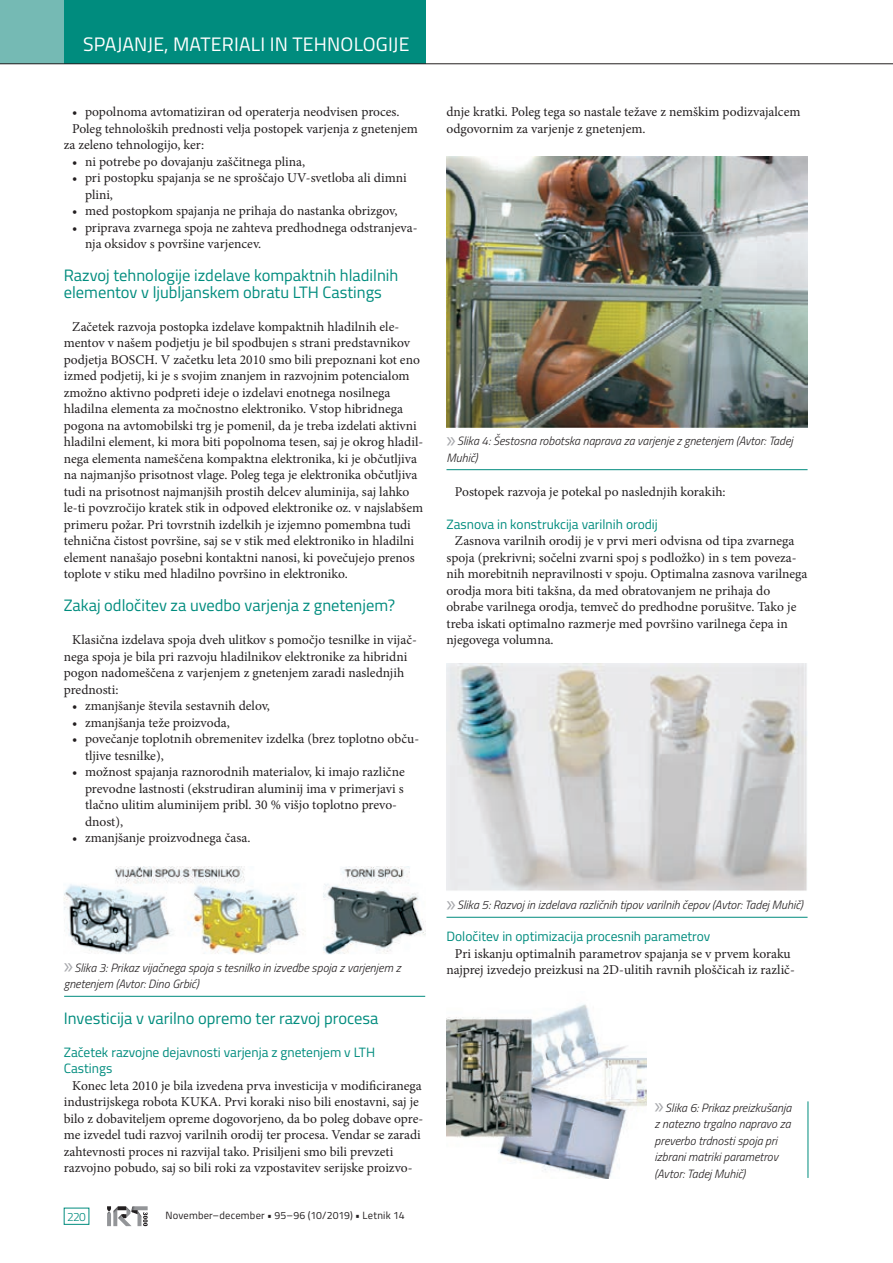
<style>
.page{position:relative;width:893px;height:1263px;background:#fff}
.page>*{position:absolute;margin:0;border:0;box-sizing:border-box;transform-origin:0 0}
.t1{font:19.5px "Titillium";letter-spacing:.01em;color:#fff}
.t2{font:16.5px/16.5px "Titillium";color:#008c7e}
.t3{font:13.5px/16.5px "Minion Pro";color:#231f20}
.t4{font:13.5px/16.5px "Titillium";color:#008c7e}
.t5{font:italic 300 12px/16.5px "Titillium";color:#231f20}
.t6{font:300 12px "Titillium";color:#008c7e}
.t7{font:10.5px "Titillium";letter-spacing:.02em;color:#231f20}
.s1{font-family:"Myriad Pro";font-weight:400;font-style:normal;font-size:22.5px;color:#a8a9ad}
</style>
<div class="page">
<svg style="left:107px;top:1206px;width:41px;height:20px"></svg>
<div style="left:64px;top:1208px;width:25px;height:17px;border:1px solid #008c7e"></div>
<div style="left:64px;top:0;width:361px;height:64px;background:#008c7e"></div>
<div style="left:0;top:0;width:64px;height:64px;background:#75bab4"></div>
<img style="left:64px;top:867px;width:361px;height:87px">
<img style="left:446px;top:157px;width:362px;height:270px">
<img style="left:446px;top:663px;width:361px;height:228px">
<img style="left:446px;top:1004px;width:200px;height:174px">
<hr style="left:446px;top:469px;width:361px;height:1px;background:#008c7e">
<hr style="left:446px;top:917px;width:361px;height:1px;background:#008c7e">
<hr style="left:64px;top:996px;width:361px;height:1px;background:#008c7e">
<hr style="left:808px;top:1101px;width:1px;height:77px;background:#008c7e">
<hr style="left:0;top:63px;width:893px;height:1px;background:#231f20">
<h1 class="t1" style="left:83px;top:30px;width:103px">Spajanje, mate</h1>
<h1 class="t1" style="left:222px;top:30px;width:21px">riali</h1>
<h1 class="t1" style="left:270px;top:30px;width:36px">in tehnolo</h1>
<h1 class="t1" style="left:376px;top:30px;width:33px">gije</h1>
<p class="t3" style="left:72px;top:104px;width:329px">• popolnoma avtomatiziran od operaterja neodvisen proces.</p>
<p class="t3" style="left:72px;top:120px;width:347px">Poleg tehnoloških prednosti velja postopek varjenja z gnetenjem</p>
<p class="t3" style="left:64px;top:137px;width:142px">za zeleno tehnologijo, ker:</p>
<p class="t3" style="left:72px;top:153px;width:234px">• ni potrebe po dovajanju zaščitnega plina,</p>
<p class="t3" style="left:85px;top:170px;width:323px;text-indent:-13px">• pri postopku spajanja se ne sproščajo UV-svetloba ali dimni plini,</p>
<p class="t3" style="left:72px;top:203px;width:327px">• med postopkom spajanja ne prihaja do nastanka obrizgov,</p>
<p class="t3" style="left:85px;top:219px;width:334px;text-indent:-13px">• priprava zvarnega spoja ne zahteva predhodnega odstranjeva&shy;nja oksidov s površine varjencev.</p>
<p class="t2" style="left:64px;top:266px;width:336px">Razvoj tehnologije izdelave kompaktnih hladilnih elementov v ljubljanskem obratu LTH Castings</p>
<p class="t3" style="left:64px;top:318px;width:361px;text-indent:9px">Začetek razvoja postopka izdelave kompaktnih hladilnih ele&shy;mentov v našem podjetju je bil spodbujen s strani predstavnikov podjetja BOSCH. V začetku leta 2010 smo bili prepoznani kot eno izmed podjetij, ki je s svojim znanjem in razvojnim potencialom zmožno aktivno podpreti ideje o izdelavi enotnega nosilnega hladilna elementa za močnostno elektroniko. Vstop hibridnega pogona na avtomobilski trg je pomenil, da je treba izdelati aktivni hladilni element, ki mora biti popolnoma tesen, saj je okrog hladil&shy;nega elementa nameščena kompaktna elektronika, ki je občutljiva na najmanjšo prisotnost vlage. Poleg tega je elektronika občutljiva tudi na prisotnost najmanjših prostih delcev aluminija, saj lahko le-ti povzročijo kratek stik in odpoved elektronike oz. v najslabšem primeru požar. Pri tovrstnih izdelkih je izjemno pomembna tudi tehnična čistost površine, saj se v stik med elektroniko in hladilni element nanašajo posebni kontaktni nanosi, ki povečujejo prenos toplote v stiku med hladilno površino in elektroniko.</p>
<p class="t2" style="left:64px;top:596px;width:333px">Zakaj odločitev za uvedbo varjenja z gnetenjem?</p>
<p class="t3" style="left:64px;top:632px;width:355px;text-indent:9px">Klasična izdelava spoja dveh ulitkov s pomočjo tesnilke in vijač&shy;nega spoja je bila pri razvoju hladilnikov elektronike za hibridni pogon nadomeščena z varjenjem z gnetenjem zaradi naslednjih prednosti:</p>
<p class="t3" style="left:72px;top:698px;width:199px">• zmanjšanje števila sestavnih delov,</p>
<p class="t3" style="left:72px;top:714px;width:159px">• zmanjšanja teže proizvoda,</p>
<p class="t3" style="left:85px;top:731px;width:336px;text-indent:-13px">• povečanje toplotnih obremenitev izdelka (brez toplotno obču&shy;tljive tesnilke),</p>
<p class="t3" style="left:85px;top:764px;width:321px;text-indent:-13px">• možnost spajanja raznorodnih materialov, ki imajo različne prevodne lastnosti (ekstrudiran aluminij ima v primerjavi s tlačno ulitim aluminijem pribl. 30 % višjo toplotno prevo&shy;dnost),</p>
<p class="t3" style="left:72px;top:830px;width:180px">• zmanjšanje proizvodnega časa.</p>
<p class="t3" style="left:446px;top:104px;width:355px">dnje kratki. Poleg tega so nastale težave z nemškim podizvajalcem odgovornim za varjenje z gnetenjem.</p>
<p class="t5" style="left:446px;top:432px;width:348px"><span class="s1">»</span>Slika 4: Šestosna robotska naprava za varjenje z gnetenjem (Avtor: Tadej<br>Muhič)</p>
<p class="t3" style="left:455px;top:483px;width:272px">Postopek razvoja je potekal po naslednjih korakih:</p>
<p class="t4" style="left:446px;top:515px;width:213px">Zasnova in konstrukcija varilnih orodij</p>
<p class="t3" style="left:446px;top:533px;width:362px;text-indent:9px">Zasnova varilnih orodij je v prvi meri odvisna od tipa zvarnega spoja (prekrivni; sočelni zvarni spoj s podložko) in s tem poveza&shy;nih morebitnih nepravilnosti v spoju. Optimalna zasnova varilnega orodja mora biti takšna, da med obratovanjem ne prihaja do obrabe varilnega orodja, temveč do predhodne porušitve. Tako je treba iskati optimalno razmerje med površino varilnega čepa in njegovega volumna.</p>
<p class="t5" style="left:446px;top:896px;width:358px"><span class="s1">»</span>Slika 5: Razvoj in izdelava različnih tipov varilnih čepov (Avtor: Tadej Muhič)</p>
<p class="t4" style="left:446px;top:927px;width:265px">Določitev in optimizacija procesnih parametrov</p>
<p class="t3" style="left:455px;top:945px;width:337px">Pri iskanju optimalnih parametrov spajanja se v prvem koraku</p>
<p class="t5" style="left:64px;top:959px;width:338px"><span class="s1">»</span>Slika 3: Prikaz vijačnega spoja s tesnilko in izvedbe spoja z varjenjem z</p>
<p class="t3" style="left:446px;top:962px;width:350px">najprej izvedejo preizkusi na 2D-ulitih ravnih ploščicah iz različ-</p>
<p class="t5" style="left:64px;top:975px;width:137px">gnetenjem (Avtor: Dino Grbić)</p>
<p class="t2" style="left:64px;top:1009px;width:316px">Investicija v varilno opremo ter razvoj procesa</p>
<p class="t4" style="left:64px;top:1043px;width:313px">Začetek razvojne dejavnosti varjenja z gnetenjem v LTH<br>Castings</p>
<p class="t3" style="left:64px;top:1077px;width:361px;text-indent:9px">Konec leta 2010 je bila izvedena prva investicija v modificiranega industrijskega robota KUKA. Prvi koraki niso bili enostavni, saj je bilo z dobaviteljem opreme dogovorjeno, da bo poleg dobave opre&shy;me izvedel tudi razvoj varilnih orodij ter procesa. Vendar se zaradi zahtevnosti proces ni razvijal tako. Prisiljeni smo bili prevzeti razvojno pobudo, saj so bili roki za vzpostavitev serijske proizvo-</p>
<p class="t6" style="left:67px;top:1208px;width:20px">220</p>
<p class="t7" style="left:165px;top:1208px;width:241px">November–december • 95–96 (10/2019) • Letnik 14</p>
<p class="t5" style="left:655px;top:1099px;width:138px"><span class="s1">»</span>Slika 6: Prikaz preizkušanja z natezno trgalno napravo za preverbo trdnosti spoja pri izbrani matriki parametrov (Avtor: Tadej Muhič)</p>
</div>
